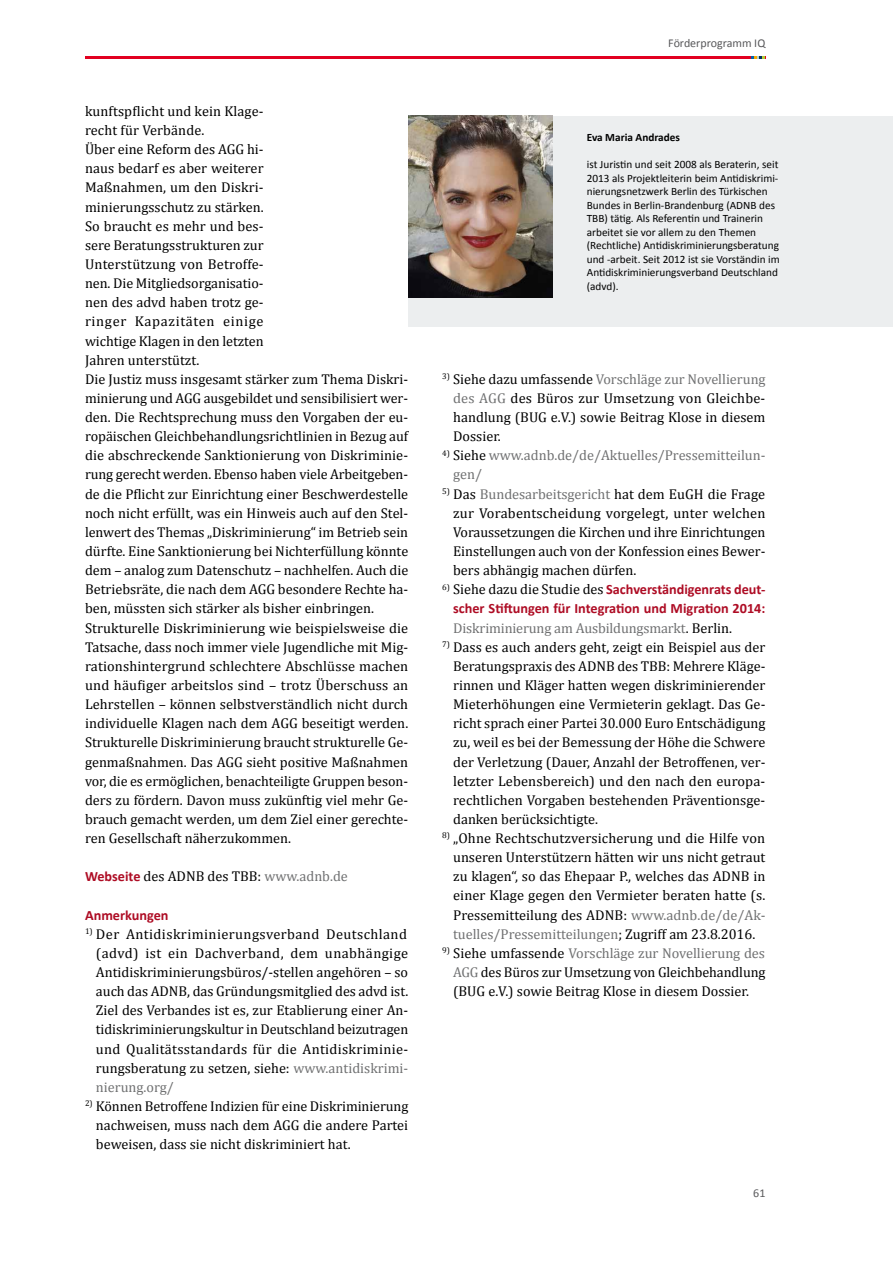
<style>
.page{position:relative;width:893px;height:1263px;background:#fff}
.page>*{position:absolute;margin:0;border:0;box-sizing:border-box;transform-origin:0 0}
.t1{font:14.25px/19.2px "Cambria";color:#000;text-align:justify}
.t2{font:700 14.25px/19.2px "Calibri";color:#ae0c24;text-align:right}
.t3{font:14.25px/19.2px "Cambria";color:#707172}
.t4{font:12px "Calibri";color:#58585a}
.t5{font:11.25px/13.5px "Calibri";color:#000}
.t6{font:700 11.25px "Calibri";color:#000}
.s1{font-family:"Calibri";font-weight:700;color:#ae0c24}
.s2{color:#707172}
.s3{color:#000}
.s4{font-family:"Cambria";font-weight:400;color:#000}
</style>
<div class="page">
<hr style="left:85px;top:56px;width:680px;height:3px;background:#e20020">
<svg style="left:751px;top:56px;width:14px;height:3px"></svg>
<div style="left:408px;top:116px;width:485px;height:210px;background:#eceeef"></div>
<img style="left:408px;top:116px;width:145px;height:182px">
<p class="t1" style="left:85px;top:101px;width:325px;text-align:left">kunftspflicht und kein Klage-<br>recht für Verbände.<br>Über eine Reform des AGG hi-<br>naus bedarf es aber weiterer<br>Maßnahmen, um den Diskri-<br>minierungsschutz zu stärken.<br>So braucht es mehr und bes-<br>sere Beratungsstrukturen zur<br>Unterstützung von Betroffe-<br>nen. Die Mitgliedsorganisatio-<br>nen des advd haben trotz ge-<br>ringer Kapazitäten einige<br>wichtige Klagen in den letzten<br>Jahren unterstützt.<br>Die Justiz muss insgesamt stärker zum Thema Diskri&shy;minierung und AGG ausgebildet und sensibilisiert wer&shy;den. Die Rechtsprechung muss den Vorgaben der eu&shy;ropäischen Gleichbehandlungsrichtlinien in Bezug auf die abschreckende Sanktionierung von Diskriminie&shy;rung gerecht werden. Ebenso haben viele Arbeitgeben&shy;de die Pflicht zur Einrichtung einer Beschwerdestelle noch nicht erfüllt, was ein Hinweis auch auf den Stel&shy;lenwert des Themas „Diskriminierung“ im Betrieb sein dürfte. Eine Sanktionierung bei Nichterfüllung könnte dem – analog zum Datenschutz – nachhelfen. Auch die Betriebsräte, die nach dem AGG besondere Rechte ha&shy;ben, müssten sich stärker als bisher einbringen.<br>Strukturelle Diskriminierung wie beispielsweise die Tatsache, dass noch immer viele Jugendliche mit Mig&shy;rationshintergrund schlechtere Abschlüsse machen und häufiger arbeitslos sind – trotz Überschuss an Lehrstellen – können selbstverständlich nicht durch individuelle Klagen nach dem AGG beseitigt werden.<br>Strukturelle Diskriminierung braucht strukturelle Ge&shy;genmaßnahmen. Das AGG sieht positive Maßnahmen vor, die es ermöglichen, benachteiligte Gruppen beson&shy;ders zu fördern. Davon muss zukünftig viel mehr Ge&shy;brauch gemacht werden, um dem Ziel einer gerechte&shy;ren Gesellschaft näherzukommen.</p>
<p class="t1" style="left:85px;top:867px;width:264px"><span class="s1">Webseite</span> des ADNB des TBB: <span class="s2">www.adnb.de</span></p>
<p class="t2" style="left:85px;top:905px;width:85px">Anmerkungen</p>
<p class="t1" style="left:96px;top:924px;width:314px;text-indent:-11px"><sup>1)</sup> Der Antidiskriminierungsverband Deutschland (advd) ist ein Dachverband, dem unabhängige Antidiskriminierungsbüros/-stellen angehören – so auch das ADNB, das Gründungsmitglied des advd ist.<br>Ziel des Verbandes ist es, zur Etablierung einer An&shy;tidiskriminierungskultur in Deutschland beizutragen und Qualitätsstandards für die Antidiskriminie&shy;rungsberatung zu setzen, siehe: <span class="s2">www.antidiskrimi&shy;nierung.org/</span></p>
<p class="t1" style="left:96px;top:1096px;width:314px;text-indent:-11px"><sup>2)</sup> Können Betroffene Indizien für eine Diskriminierung nachweisen, muss nach dem AGG die andere Partei beweisen, dass sie nicht diskriminiert hat.</p>
<p class="t4" style="left:668px;top:36px;width:99px">Förderprogramm IQ</p>
<p class="t6" style="left:587px;top:130px;width:95px">Eva Maria Andrades</p>
<p class="t5" style="left:587px;top:158px;width:194px">ist Juristin und seit 2008 als Beraterin, seit 2013 als Projektleiterin beim Antidiskrimi&shy;nierungsnetzwerk Berlin des Türkischen Bundes in Berlin-Brandenburg (ADNB des TBB) tätig. Als Referentin und Trainerin arbeitet sie vor allem zu den Themen (Rechtliche) Antidiskriminierungsberatung und -arbeit. Seit 2012 ist sie Vorständin im Antidiskriminierungsverband Deutschland (advd).</p>
<p class="t1" style="left:453px;top:369px;width:314px;text-indent:-11px"><sup>3)</sup> Siehe dazu umfassende <span class="s2">Vorschläge zur Novellierung des AGG</span> des Büros zur Umsetzung von Gleichbe&shy;handlung (BUG e.V.) sowie Beitrag Klose in diesem Dossier.</p>
<p class="t3" style="left:453px;top:446px;width:314px;text-indent:-11px"><sup>4)</sup> <span class="s3">Siehe</span> www.adnb.de/de/Aktuelles/Pressemitteilun&shy;gen/</p>
<p class="t1" style="left:453px;top:484px;width:314px;text-indent:-11px"><sup>5)</sup> Das <span class="s2">Bundesarbeitsgericht</span> hat dem EuGH die Frage zur Vorabentscheidung vorgelegt, unter welchen Voraussetzungen die Kirchen und ihre Einrichtungen Einstellungen auch von der Konfession eines Bewer&shy;bers abhängig machen dürfen.</p>
<p class="t2" style="left:442px;top:580px;width:325px"><sup>6)</sup> <span class="s4">Siehe dazu die Studie des</span> Sachverständigenrats deut&shy;scher Stiftungen für Integration und Migration 2014:</p>
<p class="t3" style="left:453px;top:618px;width:280px">Diskriminierung am Ausbildungsmarkt<span class="s3">. Berlin.</span></p>
<p class="t1" style="left:453px;top:637px;width:314px;text-indent:-11px"><sup>7)</sup> Dass es auch anders geht, zeigt ein Beispiel aus der Beratungspraxis des ADNB des TBB: Mehrere Kläge&shy;rinnen und Kläger hatten wegen diskriminierender Mieterhöhungen eine Vermieterin geklagt. Das Ge&shy;richt sprach einer Partei 30.000 Euro Entschädigung zu, weil es bei der Bemessung der Höhe die Schwere der Verletzung (Dauer, Anzahl der Betroffenen, ver&shy;letzter Lebensbereich) und den nach den europa&shy;rechtlichen Vorgaben bestehenden Präventionsge&shy;danken berücksichtigte.</p>
<p class="t1" style="left:453px;top:828px;width:314px;text-indent:-11px"><sup>8)</sup> „Ohne Rechtschutzversicherung und die Hilfe von unseren Unterstützern hätten wir uns nicht getraut zu klagen“, so das Ehepaar P., welches das ADNB in einer Klage gegen den Vermieter beraten hatte (s.<br>Pressemitteilung des ADNB: <span class="s2">www.adnb.de/de/Ak&shy;tuelles/Pressemitteilungen</span>; Zugriff am 23.8.2016.</p>
<p class="t1" style="left:453px;top:943px;width:314px;text-indent:-11px"><sup>9)</sup> Siehe umfassende <span class="s2">Vorschläge zur Novellierung des AGG</span> des Büros zur Umsetzung von Gleichbehandlung (BUG e.V.) sowie Beitrag Klose in diesem Dossier.</p>
<p class="t4" style="left:753px;top:1185px;width:14px">61</p>
</div>
